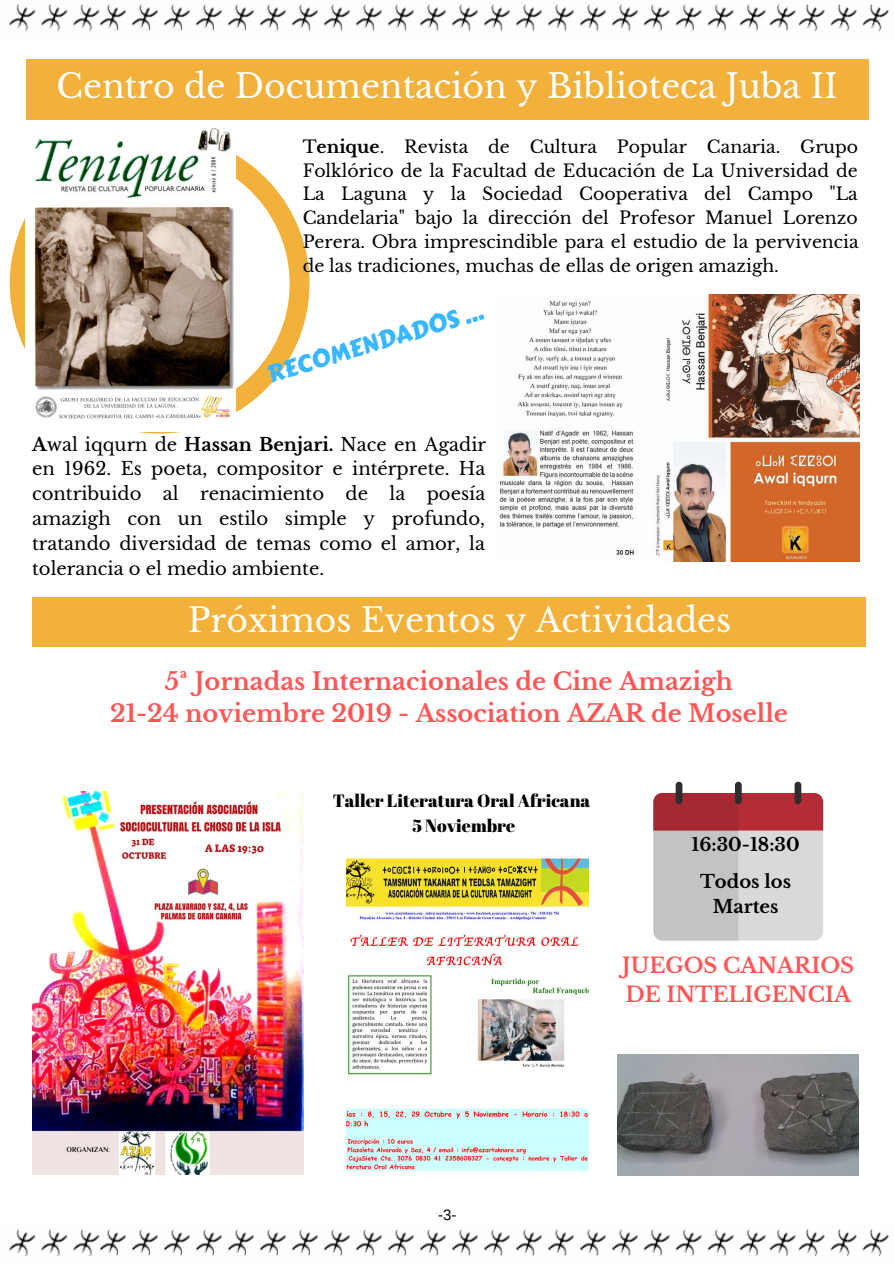
<style>
.page{position:relative;width:894px;height:1264px;background:#fff}
.page>*{position:absolute;margin:0;border:0;box-sizing:border-box;transform-origin:0 0}
.t1{font:33px "Libre Baskerville";color:#fff}
.t2{font:700 24px/32.7px "Libre Baskerville";color:#ff5757;text-align:center}
.t3{font:24px "Carter One";color:#38b6ff}
.t4{font:700 21px/28.7px "Libre Baskerville";color:#ff5757}
.t5{font:18px/24.8px "Libre Baskerville";color:#000;text-align:justify}
.t6{font:700 18px/24.8px "Libre Baskerville";color:#000;text-align:center}
.t7{font:17.7px/24.3px "Abril Fatface";color:#000;text-align:center}
.t8{font:17.25px/23.9px "Libre Baskerville";color:#000;text-align:justify}
.t9{font:15px "Arimo";color:#000}
.s1{font-weight:700}
</style>
<div class="page">
<svg style="left:10px;top:155px;width:299px;height:278px"></svg>
<div style="left:32px;top:596px;width:833px;height:50px;background:#f1b13a"></div>
<svg style="left:653px;top:793px;width:169px;height:147px;background:#c6a5a6"></svg>
<div style="left:734px;top:781px;width:7px;height:23px;background:#2f2e2e;border-radius:3px"></div>
<div style="left:675px;top:781px;width:7px;height:23px;background:#2f2e2e;border-radius:3px"></div>
<div style="left:794px;top:781px;width:7px;height:23px;background:#2f2e2e;border-radius:3px"></div>
<div style="left:26px;top:59px;width:842px;height:61px;background:#f1b13a"></div>
<img style="left:9px;top:1229px;width:881px;height:28px">
<img style="left:9px;top:4px;width:881px;height:28px">
<img style="left:617px;top:1054px;width:241px;height:121px">
<img style="left:346px;top:858px;width:242px;height:313px">
<img style="left:32px;top:791px;width:271px;height:383px">
<img style="left:26px;top:128px;width:209px;height:303px">
<img style="left:499px;top:294px;width:360px;height:267px">
<h1 class="t1" style="left:57px;top:66px;width:782px">Centro de Documentación y Biblioteca Juba II</h1>
<p class="t8" style="left:302px;top:135px;width:557px">T<span class="s1">enique</span>. Revista de Cultura Popular Canaria. Grupo Folklórico de la Facultad de Educación de La Universidad de La Laguna y la Sociedad Cooperativa del Campo "La Candelaria" bajo la dirección del Profesor Manuel Lorenzo Perera. Obra imprescindible para el estudio de la pervivencia de las tradiciones, muchas de ellas de origen amazigh.</p>
<h2 class="t3" style="left:262px;top:358px;width:226px;rotate:-17deg">RECOMENDADOS ...</h2>
<p class="t5" style="left:32px;top:432px;width:455px"><span class="s1">A</span>wal iqqurn de <span class="s1">Hassan Benjari.</span> Nace en Agadir en 1962. Es poeta, compositor e intérprete. Ha contribuido al renacimiento de la poesía amazigh con un estilo simple y profundo, tratando diversidad de temas como el amor, la tolerancia o el medio ambiente.</p>
<h1 class="t1" style="left:188px;top:600px;width:544px">Próximos Eventos y Actividades</h1>
<h2 class="t2" style="left:110px;top:665px;width:679px">5ª Jornadas Internacionales de Cine Amazigh<br>21-24 noviembre 2019 - Association AZAR de Moselle</h2>
<p class="t7" style="left:332px;top:788px;width:259px">Taller Literatura Oral Africana<br>5 Noviembre</p>
<p class="t6" style="left:691px;top:831px;width:109px">16:30-18:30</p>
<p class="t6" style="left:699px;top:869px;width:93px">Todos los<br>Martes</p>
<p class="t4" style="left:622px;top:951px;width:233px">JUEGOS CANARIOS<br>DE INTELIGENCIA</p>
<p class="t9" style="left:438px;top:1206px;width:20px">-3-</p>
</div>
